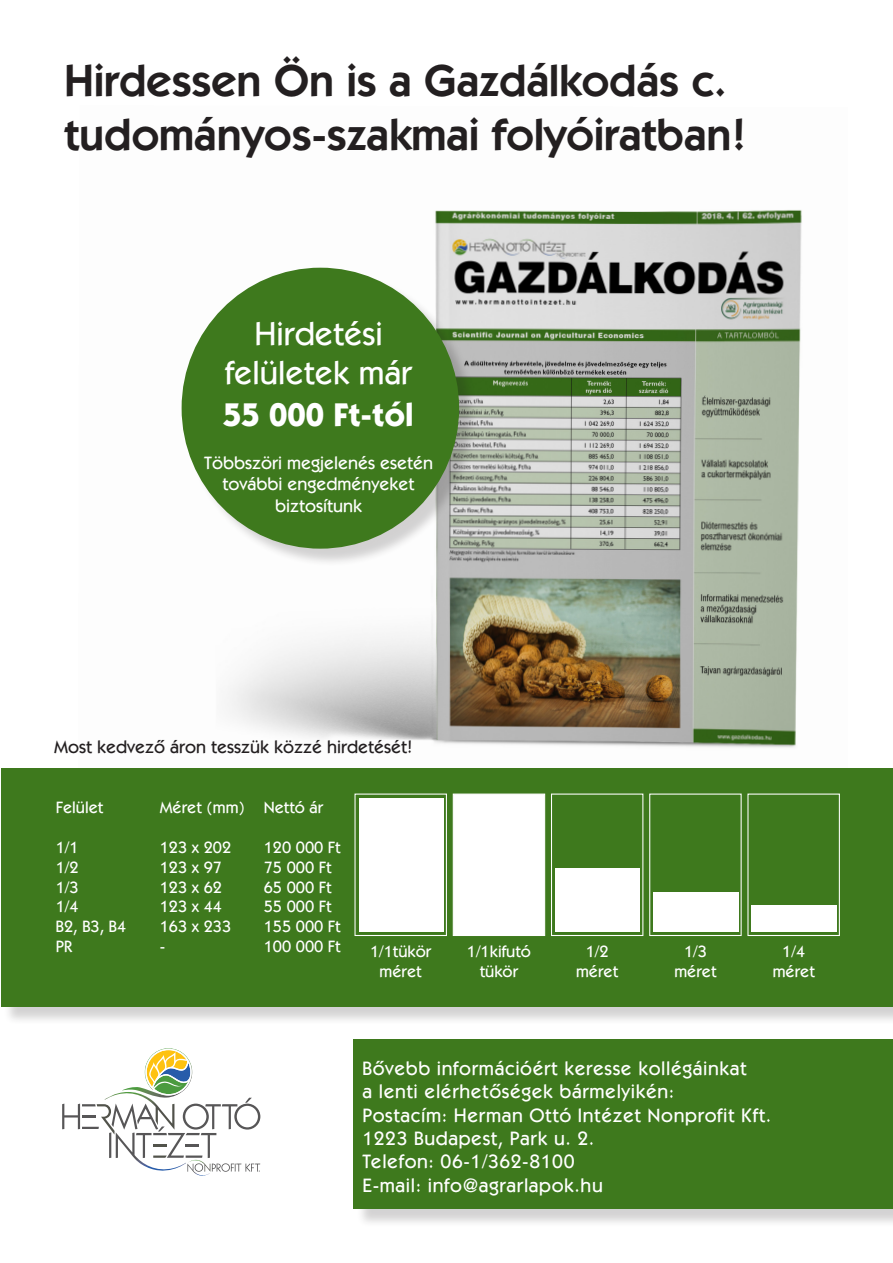
<style>
.page{position:relative;width:893px;height:1263px;background:#fff}
.page>*{position:absolute;margin:0;border:0;box-sizing:border-box;transform-origin:0 0}
.t1{font:700 45px "Kabel KG H Demi";color:#231f20}
.t2{font:33px "Kabel KG H Medium";color:#fff}
.t3{font:33px "Kabel KG H Bold";color:#fff}
.t4{font:19.5px "Kabel KG H Medium";letter-spacing:.03em;color:#fff}
.t5{font:18px "Kabel KG H Medium";color:#fff}
.t6{font:18px "Kabel KG H Medium";color:#231f20}
.t7{font:16.5px/19.8px "Kabel KG H Medium";color:#fff;text-align:center}
</style>
<div class="page">
<img style="left:181px;top:210px;width:621px;height:538px">
<div style="left:3px;top:770px;width:890px;height:255px;background:#231f20;opacity:.2"></div>
<div style="left:1px;top:768px;width:892px;height:238px;background:#3e791d"></div>
<div style="left:356px;top:1042px;width:537px;height:185px;background:#231f20;opacity:.2"></div>
<div style="left:354px;top:1039px;width:539px;height:170px;background:#3e791d"></div>
<svg style="left:62px;top:1048px;width:198px;height:128px"></svg>
<div style="left:354px;top:793px;width:93px;height:143px;border:1px solid #fff"></div>
<div style="left:359px;top:798px;width:84px;height:134px;background:#fff"></div>
<div style="left:453px;top:793px;width:92px;height:143px;background:#fff;border:1px solid #fff"></div>
<div style="left:551px;top:793px;width:92px;height:143px;border:1px solid #fff"></div>
<div style="left:555px;top:868px;width:84px;height:64px;background:#fff"></div>
<div style="left:649px;top:793px;width:93px;height:143px;border:1px solid #fff"></div>
<div style="left:653px;top:893px;width:85px;height:39px;background:#fff"></div>
<div style="left:747px;top:793px;width:93px;height:143px;border:1px solid #fff"></div>
<div style="left:751px;top:905px;width:86px;height:27px;background:#fff"></div>
<div style="left:184px;top:270px;width:294px;height:297px;background:#231f20;opacity:.2"></div>
<div style="left:182px;top:268px;width:277px;height:281px;background:#3e791d;border-radius:50%"></div>
<p class="t1" style="left:64px;top:54px;width:664px">Hirdessen Ön is a Gazdálkodás c.</p>
<p class="t1" style="left:64px;top:108px;width:684px">tudományos-szakmai folyóiratban!</p>
<p class="t2" style="left:254px;top:314px;width:130px">Hirdetési</p>
<p class="t2" style="left:225px;top:353px;width:189px">felületek már</p>
<p class="t3" style="left:223px;top:394px;width:192px">55 000 Ft-tól</p>
<p class="t5" style="left:204px;top:452px;width:231px">Többszöri megjelenés esetén</p>
<p class="t5" style="left:223px;top:474px;width:194px">további engedményeket</p>
<p class="t5" style="left:275px;top:495px;width:88px">biztosítunk</p>
<p class="t6" style="left:54px;top:737px;width:360px">Most kedvező áron tesszük közzé hirdetését!</p>
<p class="t7" style="left:56px;top:797px;width:49px">Felület</p>
<p class="t7" style="left:56px;top:837px;width:24px">1/1</p>
<p class="t7" style="left:56px;top:857px;width:24px">1/2</p>
<p class="t7" style="left:56px;top:877px;width:24px">1/3</p>
<p class="t7" style="left:56px;top:896px;width:24px">1/4</p>
<p class="t7" style="left:56px;top:916px;width:72px">B2, B3, B4</p>
<p class="t7" style="left:56px;top:936px;width:18px">PR</p>
<p class="t7" style="left:160px;top:797px;width:87px">Méret (mm)</p>
<p class="t7" style="left:160px;top:837px;width:73px">123 x 202</p>
<p class="t7" style="left:160px;top:857px;width:64px">123 x 97</p>
<p class="t7" style="left:160px;top:877px;width:64px">123 x 62</p>
<p class="t7" style="left:160px;top:896px;width:64px">123 x 44</p>
<p class="t7" style="left:160px;top:916px;width:73px">163 x 233</p>
<p class="t7" style="left:160px;top:936px;width:7px">-</p>
<p class="t7" style="left:264px;top:797px;width:61px">Nettó ár</p>
<p class="t7" style="left:264px;top:837px;width:79px">120 000 Ft</p>
<p class="t7" style="left:264px;top:857px;width:69px">75 000 Ft</p>
<p class="t7" style="left:264px;top:877px;width:69px">65 000 Ft</p>
<p class="t7" style="left:264px;top:896px;width:69px">55 000 Ft</p>
<p class="t7" style="left:264px;top:916px;width:79px">155 000 Ft</p>
<p class="t7" style="left:264px;top:936px;width:79px">100 000 Ft</p>
<p class="t7" style="left:370px;top:942px;width:63px">1/1tükör méret</p>
<p class="t7" style="left:467px;top:942px;width:66px">1/1kifutó</p>
<p class="t7" style="left:480px;top:961px;width:40px">tükör</p>
<p class="t7" style="left:586px;top:942px;width:24px">1/2</p>
<p class="t7" style="left:576px;top:961px;width:44px">méret</p>
<p class="t7" style="left:684px;top:942px;width:24px">1/3</p>
<p class="t7" style="left:674px;top:961px;width:44px">méret</p>
<p class="t7" style="left:782px;top:942px;width:24px">1/4</p>
<p class="t7" style="left:773px;top:961px;width:44px">méret</p>
<p class="t4" style="left:362px;top:1057px;width:386px">Bővebb információért keresse kollégáinkat</p>
<p class="t4" style="left:362px;top:1080px;width:313px">a lenti elérhetőségek bármelyikén:</p>
<p class="t4" style="left:362px;top:1103px;width:410px">Postacím: Herman Ottó Intézet Nonprofit Kft.</p>
<p class="t4" style="left:362px;top:1127px;width:233px">1223 Budapest, Park u. 2.</p>
<p class="t4" style="left:362px;top:1150px;width:214px">Telefon: 06-1/362-8100</p>
<p class="t4" style="left:362px;top:1174px;width:242px">E-mail: info@agrarlapok.hu</p>
</div>
